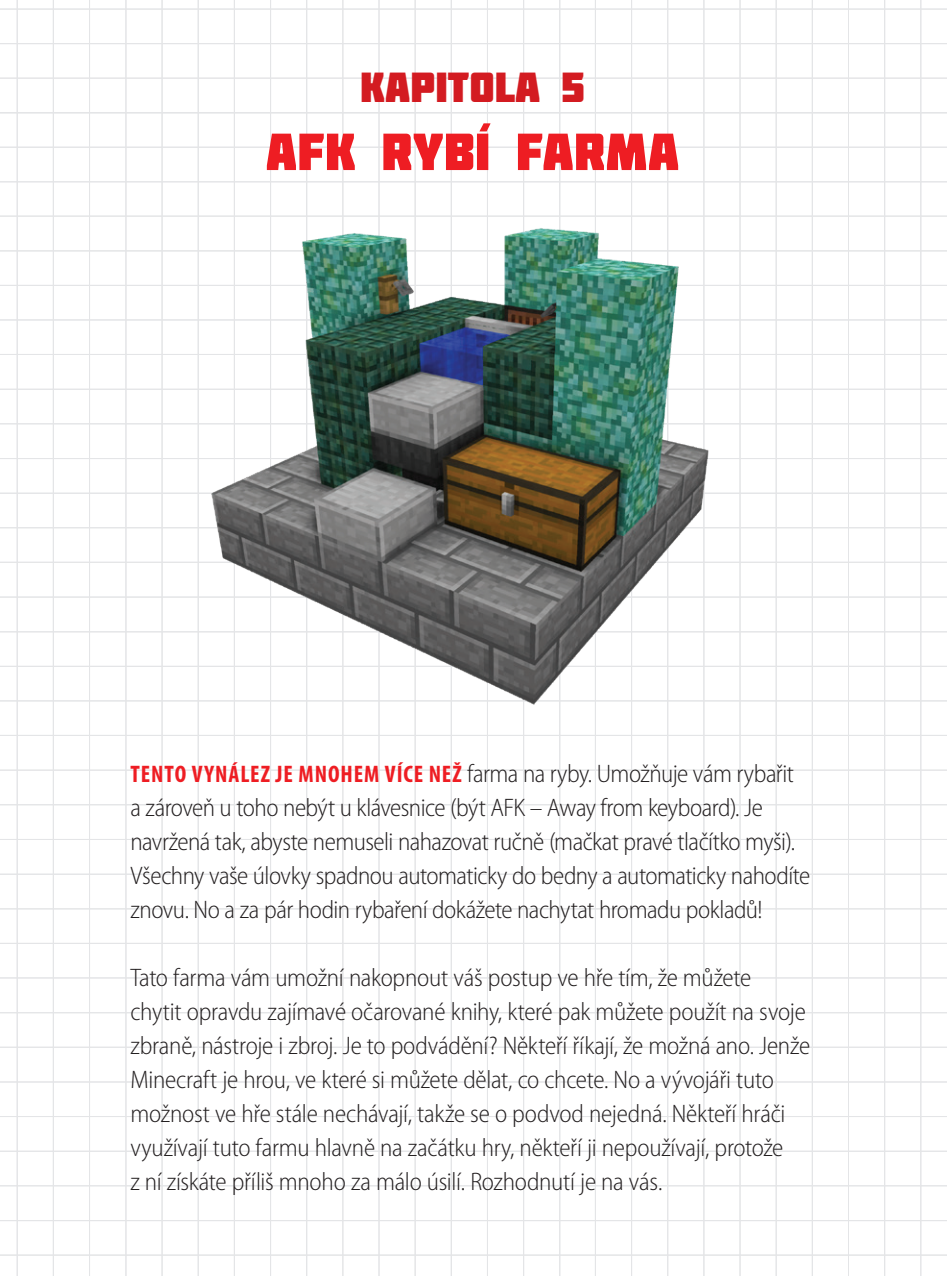
<style>
.page{position:relative;width:947px;height:1276px;background:#fff}
.page>*{position:absolute;margin:0;border:0;box-sizing:border-box;transform-origin:0 0}
.t1{font:52px "Molot";letter-spacing:.01em;color:#ee1d23}
.t2{font:42px "Molot";color:#d31b21}
.t3{font:300 semi-condensed 25.4px/34px "Myriad Pro";letter-spacing:-.015em;color:#231f20}
.s1{font-weight:700;font-stretch:condensed;font-size:24px;color:#ee1d23}
</style>
<div class="page">
<hr style="left:125px;top:0;width:1px;height:1276px;background:#e4e5e7">
<hr style="left:162px;top:0;width:1px;height:1276px;background:#e4e5e7">
<hr style="left:17px;top:0;width:1px;height:1276px;background:#e4e5e7">
<hr style="left:270px;top:0;width:1px;height:1276px;background:#e4e5e7">
<hr style="left:378px;top:0;width:1px;height:1276px;background:#e4e5e7">
<hr style="left:487px;top:0;width:1px;height:1276px;background:#e4e5e7">
<hr style="left:595px;top:0;width:1px;height:1276px;background:#e4e5e7">
<hr style="left:703px;top:0;width:1px;height:1276px;background:#e4e5e7">
<hr style="left:812px;top:0;width:1px;height:1276px;background:#e4e5e7">
<hr style="left:198px;top:0;width:1px;height:1276px;background:#e4e5e7">
<hr style="left:53px;top:0;width:1px;height:1276px;background:#e4e5e7">
<hr style="left:306px;top:0;width:1px;height:1276px;background:#e4e5e7">
<hr style="left:415px;top:0;width:1px;height:1276px;background:#e4e5e7">
<hr style="left:523px;top:0;width:1px;height:1276px;background:#e4e5e7">
<hr style="left:631px;top:0;width:1px;height:1276px;background:#e4e5e7">
<hr style="left:739px;top:0;width:1px;height:1276px;background:#e4e5e7">
<hr style="left:848px;top:0;width:1px;height:1276px;background:#e4e5e7">
<hr style="left:234px;top:0;width:1px;height:1276px;background:#e4e5e7">
<hr style="left:89px;top:0;width:1px;height:1276px;background:#e4e5e7">
<hr style="left:342px;top:0;width:1px;height:1276px;background:#e4e5e7">
<hr style="left:451px;top:0;width:1px;height:1276px;background:#e4e5e7">
<hr style="left:559px;top:0;width:1px;height:1276px;background:#e4e5e7">
<hr style="left:667px;top:0;width:1px;height:1276px;background:#e4e5e7">
<hr style="left:776px;top:0;width:1px;height:1276px;background:#e4e5e7">
<hr style="left:884px;top:0;width:1px;height:1276px;background:#e4e5e7">
<hr style="left:920px;top:0;width:1px;height:1276px;background:#e4e5e7">
<hr style="left:0;top:9px;width:947px;height:1px;background:#e4e5e7">
<hr style="left:0;top:43px;width:947px;height:1px;background:#e4e5e7">
<hr style="left:0;top:78px;width:947px;height:1px;background:#e4e5e7">
<hr style="left:0;top:493px;width:947px;height:1px;background:#e4e5e7">
<hr style="left:0;top:908px;width:947px;height:1px;background:#e4e5e7">
<hr style="left:0;top:285px;width:947px;height:1px;background:#e4e5e7">
<hr style="left:0;top:700px;width:947px;height:1px;background:#e4e5e7">
<hr style="left:0;top:1116px;width:947px;height:1px;background:#e4e5e7">
<hr style="left:0;top:181px;width:947px;height:1px;background:#e4e5e7">
<hr style="left:0;top:596px;width:947px;height:1px;background:#e4e5e7">
<hr style="left:0;top:1012px;width:947px;height:1px;background:#e4e5e7">
<hr style="left:0;top:389px;width:947px;height:1px;background:#e4e5e7">
<hr style="left:0;top:804px;width:947px;height:1px;background:#e4e5e7">
<hr style="left:0;top:1220px;width:947px;height:1px;background:#e4e5e7">
<hr style="left:0;top:112px;width:947px;height:1px;background:#e4e5e7">
<hr style="left:0;top:735px;width:947px;height:1px;background:#e4e5e7">
<hr style="left:0;top:1150px;width:947px;height:1px;background:#e4e5e7">
<hr style="left:0;top:216px;width:947px;height:1px;background:#e4e5e7">
<hr style="left:0;top:1046px;width:947px;height:1px;background:#e4e5e7">
<hr style="left:0;top:839px;width:947px;height:1px;background:#e4e5e7">
<hr style="left:0;top:1254px;width:947px;height:1px;background:#e4e5e7">
<hr style="left:0;top:147px;width:947px;height:1px;background:#e4e5e7">
<hr style="left:0;top:562px;width:947px;height:1px;background:#e4e5e7">
<hr style="left:0;top:977px;width:947px;height:1px;background:#e4e5e7">
<hr style="left:0;top:354px;width:947px;height:1px;background:#e4e5e7">
<hr style="left:0;top:769px;width:947px;height:1px;background:#e4e5e7">
<hr style="left:0;top:1185px;width:947px;height:1px;background:#e4e5e7">
<hr style="left:0;top:250px;width:947px;height:1px;background:#e4e5e7">
<hr style="left:0;top:666px;width:947px;height:1px;background:#e4e5e7">
<hr style="left:0;top:1081px;width:947px;height:1px;background:#e4e5e7">
<hr style="left:0;top:458px;width:947px;height:1px;background:#e4e5e7">
<hr style="left:0;top:873px;width:947px;height:1px;background:#e4e5e7">
<hr style="left:0;top:319px;width:947px;height:1px;background:#e4e5e7">
<hr style="left:0;top:423px;width:947px;height:1px;background:#e4e5e7">
<hr style="left:0;top:527px;width:947px;height:1px;background:#e4e5e7">
<hr style="left:0;top:631px;width:947px;height:1px;background:#e4e5e7">
<hr style="left:0;top:943px;width:947px;height:1px;background:#e4e5e7">
<img style="left:201px;top:194px;width:543px;height:515px">
<h2 class="t2" style="left:360px;top:62px;width:226px">KAPITOLA 5</h2>
<h1 class="t1" style="left:266px;top:121px;width:415px">AFK RYBÍ FARMA</h1>
<p class="t3" style="left:130px;top:756px;width:681px"><span class="s1">TENTO VYNÁLEZ JE MNOHEM VÍCE NEŽ</span> farma na ryby. Umožňuje vám rybařit a zároveň u toho nebýt u klávesnice (být AFK – Away from keyboard). Je navržená tak, abyste nemuseli nahazovat ručně (mačkat pravé tlačítko myši).<br>Všechny vaše úlovky spadnou automaticky do bedny a automaticky nahodíte znovu. No a za pár hodin rybaření dokážete nachytat hromadu pokladů!</p>
<p class="t3" style="left:130px;top:960px;width:681px">Tato farma vám umožní nakopnout váš postup ve hře tím, že můžete<br>chytit opravdu zajímavé očarované knihy, které pak můžete použít na svoje zbraně, nástroje i zbroj. Je to podvádění? Někteří říkají, že možná ano. Jenže Minecraft je hrou, ve které si můžete dělat, co chcete. No a vývojáři tuto možnost ve hře stále nechávají, takže se o podvod nejedná. Někteří hráči využívají tuto farmu hlavně na začátku hry, někteří ji nepoužívají, protože<br>z ní získáte příliš mnoho za málo úsilí. Rozhodnutí je na vás.</p>
</div>
